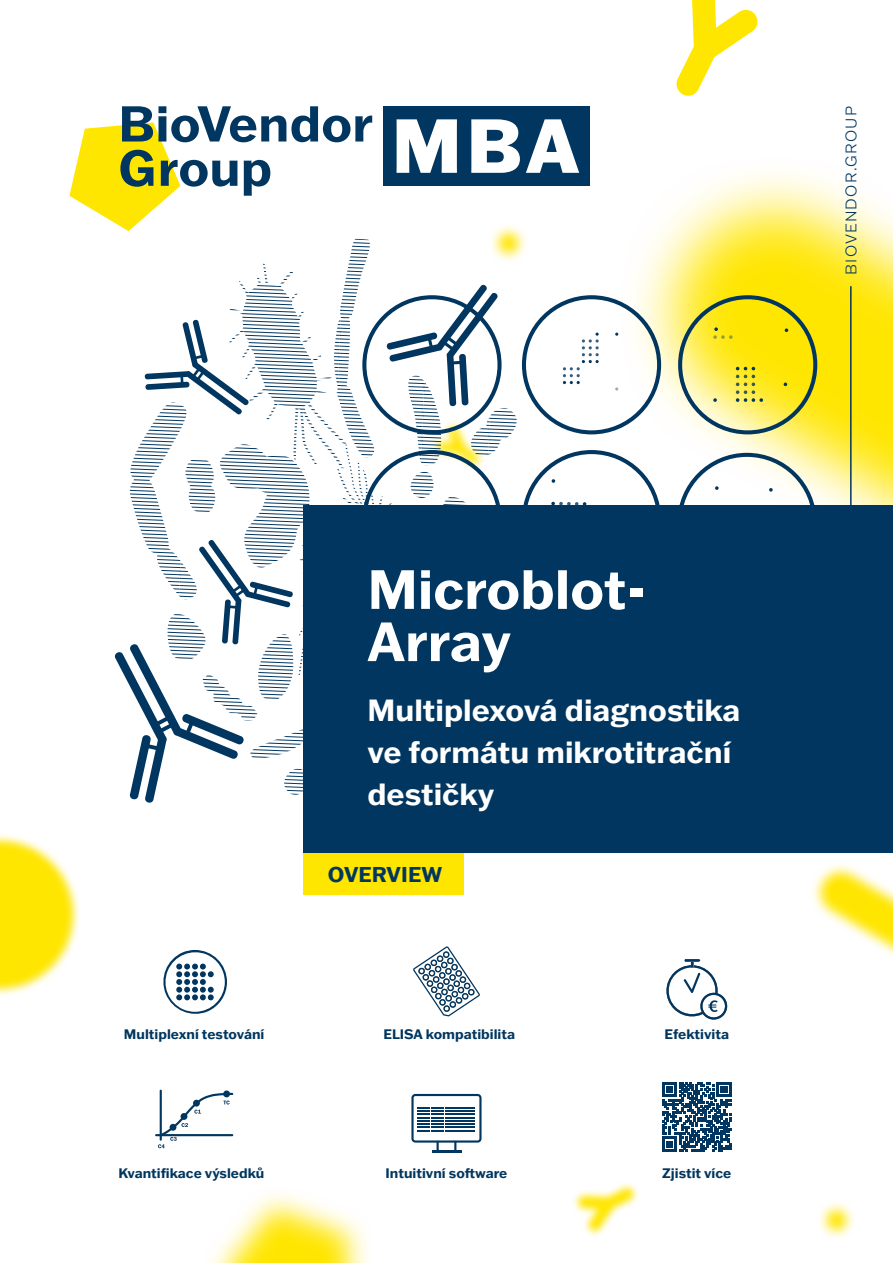
<style>
.page{position:relative;width:893px;height:1263px;background:#fff}
.page>*{position:absolute;margin:0;border:0;box-sizing:border-box;transform-origin:0 0}
.t1{font:700 54px/52.2px "Franklin Gothic ATF";color:#fff}
.t2{font:700 30px/42px "Franklin Gothic ATF";color:#fff}
.t3{font:700 21px "Franklin Gothic ATF";color:#00365f}
.t4{font:300 15px "Franklin Gothic ATF";letter-spacing:.08em;color:#00365f}
.t5{font:700 13.5px "Franklin Gothic ATF";color:#00365f}
</style>
<div class="page">
<svg style="left:692px;top:172px;width:170px;height:27px"></svg>
<svg style="left:662px;top:199px;width:231px;height:306px;background:#feef67"></svg>
<svg style="left:676px;top:0;width:82px;height:96px"></svg>
<svg style="left:819px;top:1203px;width:35px;height:35px"></svg>
<svg style="left:827px;top:1209px;width:21px;height:21px"></svg>
<svg style="left:0;top:834px;width:80px;height:161px"></svg>
<svg style="left:0;top:841px;width:73px;height:147px;background:#ffeb38"></svg>
<svg style="left:813px;top:865px;width:45px;height:44px"></svg>
<svg style="left:819px;top:870px;width:74px;height:86px"></svg>
<svg style="left:573px;top:1183px;width:65px;height:53px"></svg>
<svg style="left:578px;top:1187px;width:56px;height:44px"></svg>
<svg style="left:212px;top:1194px;width:155px;height:69px"></svg>
<svg style="left:226px;top:1209px;width:122px;height:54px;background:#ffef68"></svg>
<hr style="left:850px;top:286px;width:2px;height:487px;background:#00365f">
<svg style="left:678px;top:295px;width:139px;height:139px;background:#e5d944"></svg>
<svg style="left:677px;top:453px;width:140px;height:52px"></svg>
<div style="left:304px;top:853px;width:160px;height:42px;background:#ffe600"></div>
<div style="left:304px;top:505px;width:589px;height:348px;background:#00365f"></div>
<svg style="left:69px;top:106px;width:593px;height:697px"></svg>
<svg style="left:413px;top:946px;width:67px;height:70px"></svg>
<svg style="left:163px;top:950px;width:64px;height:64px"></svg>
<svg style="left:666px;top:959px;width:61px;height:60px"></svg>
<svg style="left:223px;top:1090px;width:7px;height:7px"></svg>
<hr style="left:160px;top:1090px;width:2px;height:51px;background:#00365f">
<hr style="left:155px;top:1134px;width:78px;height:2px;background:#00365f">
<svg style="left:158px;top:1093px;width:75px;height:55px"></svg>
<svg style="left:411px;top:1094px;width:71px;height:58px"></svg>
<svg style="left:662px;top:1082px;width:69px;height:69px"></svg>
<p class="t4" style="left:841px;top:275px;width:170px;rotate:-90deg">BIOVENDOR.GROUP</p>
<h1 class="t1" style="left:367px;top:562px;width:280px">Microblot-<br>Array</h1>
<h2 class="t2" style="left:367px;top:688px;width:374px">Multiplexová diagnostika ve formátu mikrotitrační destičky</h2>
<h3 class="t3" style="left:328px;top:860px;width:116px">OVERVIEW</h3>
<p class="t5" style="left:124px;top:1025px;width:142px">Multiplexní testování</p>
<p class="t5" style="left:383px;top:1025px;width:133px">ELISA kompatibilita</p>
<p class="t5" style="left:665px;top:1025px;width:66px">Efektivita</p>
<p class="t5" style="left:118px;top:1164px;width:148px">Kvantifikace výsledků</p>
<p class="t5" style="left:386px;top:1164px;width:123px">Intuitivní software</p>
<p class="t5" style="left:662px;top:1164px;width:71px">Zjistit více</p>
</div>
